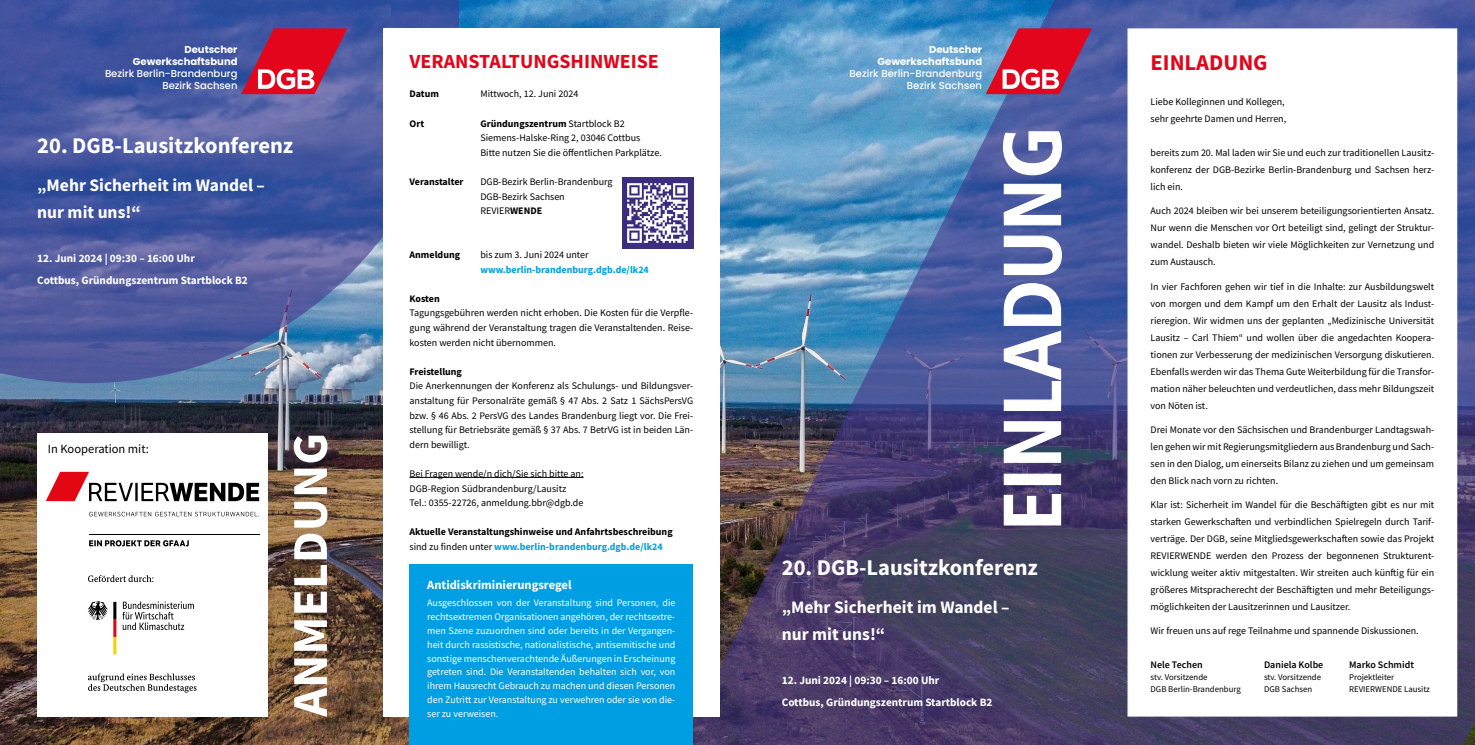
<style>
.page{position:relative;width:1475px;height:745px;background:#fff}
.page>*{position:absolute;margin:0;border:0;box-sizing:border-box;transform-origin:0 0}
.t1{font:700 50px "Source Sans Pro";color:#fff}
.t2{font:700 22.5px "Source Sans Pro";color:#fff}
.t3{font:700 22.5px "Source Sans Pro";color:#e3051b}
.t4{font:700 20px "Source Sans Pro";color:#e3051b}
.t5{font:700 17.5px/27px "Source Sans Pro";color:#fff}
.t6{font:700 12.5px "Source Sans Pro";color:#fff}
.t7{font:12.5px "Source Sans Pro";color:#000}
.t8{font:700 11.25px/22px "Source Sans Pro";color:#fff}
.t9{font:10px/17px "Source Sans Pro";color:#000;text-align:justify}
.t10{font:10px/13.8px "Source Sans Pro";color:#fff;text-align:justify}
.t11{font:700 10px/14.6px "Source Sans Pro";color:#000}
.t12{font:500 10px/12px "Poppins";color:#fff;text-align:right}
.t13{font:700 10px/12px "Poppins";color:#fff;text-align:right}
.t14{font:700 10px "Source Sans Pro";color:#009fe3}
.t15{font:600 10px "Source Sans Pro";color:#000}
.t16{font:8.75px "Source Sans Pro";color:#000}
.s1{font-weight:700}
.s2{font-weight:400}
.s3{color:#009fe3}
</style>
<div class="page">
<img style="left:0;top:383px;width:390px;height:361px">
<svg style="left:0;top:0;width:459px;height:383px;background:#4c5ea2"></svg>
<img style="left:675px;top:0;width:799px;height:744px">
<div style="left:383px;top:28px;width:336px;height:688px;background:#fff"></div>
<div style="left:409px;top:563px;width:284px;height:181px;background:#009fe3"></div>
<hr style="left:409px;top:477px;width:174px;height:1px;background:#000">
<svg style="left:1002px;top:131px;width:60px;height:394px"></svg>
<div style="left:1127px;top:28px;width:329px;height:688px;background:#fff;border:1px solid #fff"></div>
<img style="left:622px;top:177px;width:71px;height:71px">
<div style="left:37px;top:432px;width:231px;height:284px;background:#fff"></div>
<hr style="left:89px;top:534px;width:170px;height:1px;background:#000">
<svg style="left:89px;top:540px;width:100px;height:6px"></svg>
<svg style="left:46px;top:471px;width:213px;height:30px"></svg>
<svg style="left:89px;top:511px;width:170px;height:5px"></svg>
<svg style="left:88px;top:575px;width:65px;height:6px"></svg>
<svg style="left:88px;top:673px;width:108px;height:19px"></svg>
<svg style="left:88px;top:601px;width:28px;height:53px"></svg>
<svg style="left:122px;top:601px;width:72px;height:28px"></svg>
<svg style="left:241px;top:28px;width:106px;height:66px;background:#b7375b"></svg>
<svg style="left:985px;top:28px;width:106px;height:66px;background:#b94261"></svg>
<p class="t13" style="left:133px;top:43px;width:106px">Deutscher<br>Gewerkschaftsbund</p>
<p class="t12" style="left:105px;top:67px;width:134px">Bezirk Berlin-Brandenburg<br>Bezirk Sachsen</p>
<h2 class="t2" style="left:37px;top:130px;width:257px">20. DGB-Lausitzkonferenz</h2>
<h3 class="t5" style="left:37px;top:171px;width:229px">„Mehr Sicherheit im Wandel – nur mit uns!“</h3>
<p class="t8" style="left:37px;top:247px;width:212px">12. Juni 2024 | 09:30 – 16:00 Uhr<br>Cottbus, Gründungszentrum Startblock B2</p>
<p class="t7" style="left:48px;top:440px;width:102px">In Kooperation mit:</p>
<h1 class="t1" style="left:276px;top:716px;width:285px;rotate:-90deg">ANMELDUNG</h1>
<h3 class="t4" style="left:409px;top:48px;width:251px">VERANSTALTUNGSHINWEISE</h3>
<p class="t11" style="left:409px;top:87px;width:31px">Datum</p>
<p class="t9" style="left:480px;top:85px;width:99px">Mittwoch, 12. Juni 2024</p>
<p class="t11" style="left:409px;top:116px;width:16px">Ort</p>
<p class="t9" style="left:480px;top:116px;width:183px;line-height:14.6px;text-align:left"><span class="s1">Gründungszentrum</span> Startblock B2<br>Siemens-Halske-Ring 2, 03046 Cottbus<br>Bitte nutzen Sie die öffentlichen Parkplätze.</p>
<p class="t11" style="left:409px;top:174px;width:56px">Veranstalter</p>
<p class="t9" style="left:480px;top:174px;width:134px;line-height:14.6px;text-align:left">DGB-Bezirk Berlin-Brandenburg<br>DGB-Bezirk Sachsen<br>REVIER<span class="s1">WENDE</span></p>
<p class="t11" style="left:409px;top:247px;width:52px">Anmeldung</p>
<p class="t9" style="left:480px;top:246px;width:110px">bis zum 3. Juni 2024 unter</p>
<p class="t14" style="left:480px;top:262px;width:170px">www.berlin-brandenburg.dgb.de/lk24</p>
<p class="t11" style="left:409px;top:291px;width:32px">Kosten</p>
<p class="t9" style="left:409px;top:305px;width:285px;line-height:14.6px">Tagungsgebühren werden nicht erhoben. Die Kosten für die Verpfle&shy;gung während der Veranstaltung tragen die Veranstaltenden. Reise&shy;kosten werden nicht übernommen.</p>
<p class="t11" style="left:409px;top:364px;width:54px">Freistellung</p>
<p class="t9" style="left:409px;top:378px;width:285px;line-height:14.6px">Die Anerkennungen der Konferenz als Schulungs- und Bildungsver&shy;anstaltung für Personalräte gemäß § 47 Abs. 2 Satz 1 SächsPersVG bzw. § 46 Abs. 2 PersVG des Landes Brandenburg liegt vor. Die Frei&shy;stellung für Betriebsräte gemäß § 37 Abs. 7 BetrVG ist in beiden Län&shy;dern bewilligt.</p>
<p class="t9" style="left:409px;top:466px;width:175px;line-height:14.6px;text-align:left">Bei Fragen wende/n dich/Sie sich bitte an:<br>DGB-Region Südbrandenburg/Lausitz<br>Tel.: 0355-22726, anmeldung.bbr@dgb.de</p>
<p class="t11" style="left:409px;top:524px;width:265px">Aktuelle Veranstaltungshinweise und Anfahrtsbeschreibung <span class="s2">sind zu finden unter</span> <span class="s3">www.berlin-brandenburg.dgb.de/lk24</span></p>
<p class="t6" style="left:427px;top:576px;width:146px">Antidiskriminierungsregel</p>
<p class="t10" style="left:427px;top:595px;width:250px">Ausgeschlossen von der Veranstaltung sind Personen, die rechtsextremen Organisationen angehören, der rechtsextre&shy;men Szene zuzuordnen sind oder bereits in der Vergangen&shy;heit durch rassistische, nationalistische, antisemitische und sonstige menschenverachtende Äußerungen in Erscheinung getreten sind. Die Veranstaltenden behalten sich vor, von ihrem Hausrecht Gebrauch zu machen und diesen Personen den Zutritt zur Veranstaltung zu verwehren oder sie von die&shy;ser zu verweisen.</p>
<p class="t13" style="left:877px;top:43px;width:106px">Deutscher<br>Gewerkschaftsbund</p>
<p class="t12" style="left:849px;top:67px;width:134px">Bezirk Berlin-Brandenburg<br>Bezirk Sachsen</p>
<h2 class="t2" style="left:781px;top:551px;width:257px">20. DGB-Lausitzkonferenz</h2>
<h3 class="t5" style="left:781px;top:592px;width:229px">„Mehr Sicherheit im Wandel – nur mit uns!“</h3>
<p class="t8" style="left:781px;top:668px;width:212px">12. Juni 2024 | 09:30 – 16:00 Uhr<br>Cottbus, Gründungszentrum Startblock B2</p>
<h2 class="t3" style="left:1150px;top:47px;width:119px">EINLADUNG</h2>
<p class="t9" style="left:1150px;top:93px;width:137px">Liebe Kolleginnen und Kollegen, sehr geehrte Damen und Herren,</p>
<p class="t9" style="left:1150px;top:144px;width:285px">bereits zum 20. Mal laden wir Sie und euch zur traditionellen Lausitz&shy;konferenz der DGB-Bezirke Berlin-Brandenburg und Sachsen herz&shy;lich ein.</p>
<p class="t9" style="left:1150px;top:202px;width:285px">Auch 2024 bleiben wir bei unserem beteiligungsorientierten Ansatz.<br>Nur wenn die Menschen vor Ort beteiligt sind, gelingt der Struktur&shy;wandel. Deshalb bieten wir viele Möglichkeiten zur Vernetzung und zum Austausch.</p>
<p class="t9" style="left:1150px;top:277px;width:285px">In vier Fachforen gehen wir tief in die Inhalte: zur Ausbildungswelt von morgen und dem Kampf um den Erhalt der Lausitz als Indust&shy;rieregion. Wir widmen uns der geplanten „Medizinische Universität Lausitz – Carl Thiem“ und wollen über die angedachten Koopera&shy;tionen zur Verbesserung der medizinischen Versorgung diskutieren.<br>Ebenfalls werden wir das Thema Gute Weiterbildung für die Transfor&shy;mation näher beleuchten und verdeutlichen, dass mehr Bildungszeit von Nöten ist.</p>
<p class="t9" style="left:1150px;top:420px;width:285px">Drei Monate vor den Sächsischen und Brandenburger Landtagswah&shy;len gehen wir mit Regierungsmitgliedern aus Brandenburg und Sach&shy;sen in den Dialog, um einerseits Bilanz zu ziehen und um gemeinsam den Blick nach vorn zu richten.</p>
<p class="t9" style="left:1150px;top:495px;width:285px">Klar ist: Sicherheit im Wandel für die Beschäftigten gibt es nur mit starken Gewerkschaften und verbindlichen Spielregeln durch Tarif&shy;verträge. Der DGB, seine Mitgliedsgewerkschaften sowie das Projekt REVIERWENDE werden den Prozess der begonnenen Strukturent&shy;wicklung weiter aktiv mitgestalten. Wir streiten auch künftig für ein größeres Mitspracherecht der Beschäftigten und mehr Beteiligungs&shy;möglichkeiten der Lausitzerinnen und Lausitzer.</p>
<p class="t9" style="left:1150px;top:621px;width:270px">Wir freuen uns auf rege Teilnahme und spannende Diskussionen.</p>
<p class="t15" style="left:1150px;top:657px;width:54px">Nele Techen</p>
<p class="t15" style="left:1263px;top:657px;width:61px">Daniela Kolbe</p>
<p class="t15" style="left:1348px;top:657px;width:66px">Marko Schmidt</p>
<p class="t16" style="left:1150px;top:670px;width:59px">stv. Vorsitzende</p>
<p class="t16" style="left:1263px;top:670px;width:59px">stv. Vorsitzende</p>
<p class="t16" style="left:1348px;top:670px;width:47px">Projektleiter</p>
<p class="t16" style="left:1150px;top:682px;width:92px">DGB Berlin-Brandenburg</p>
<p class="t16" style="left:1263px;top:682px;width:50px">DGB Sachsen</p>
<p class="t16" style="left:1348px;top:682px;width:82px">REVIERWENDE Lausitz</p>
</div>
